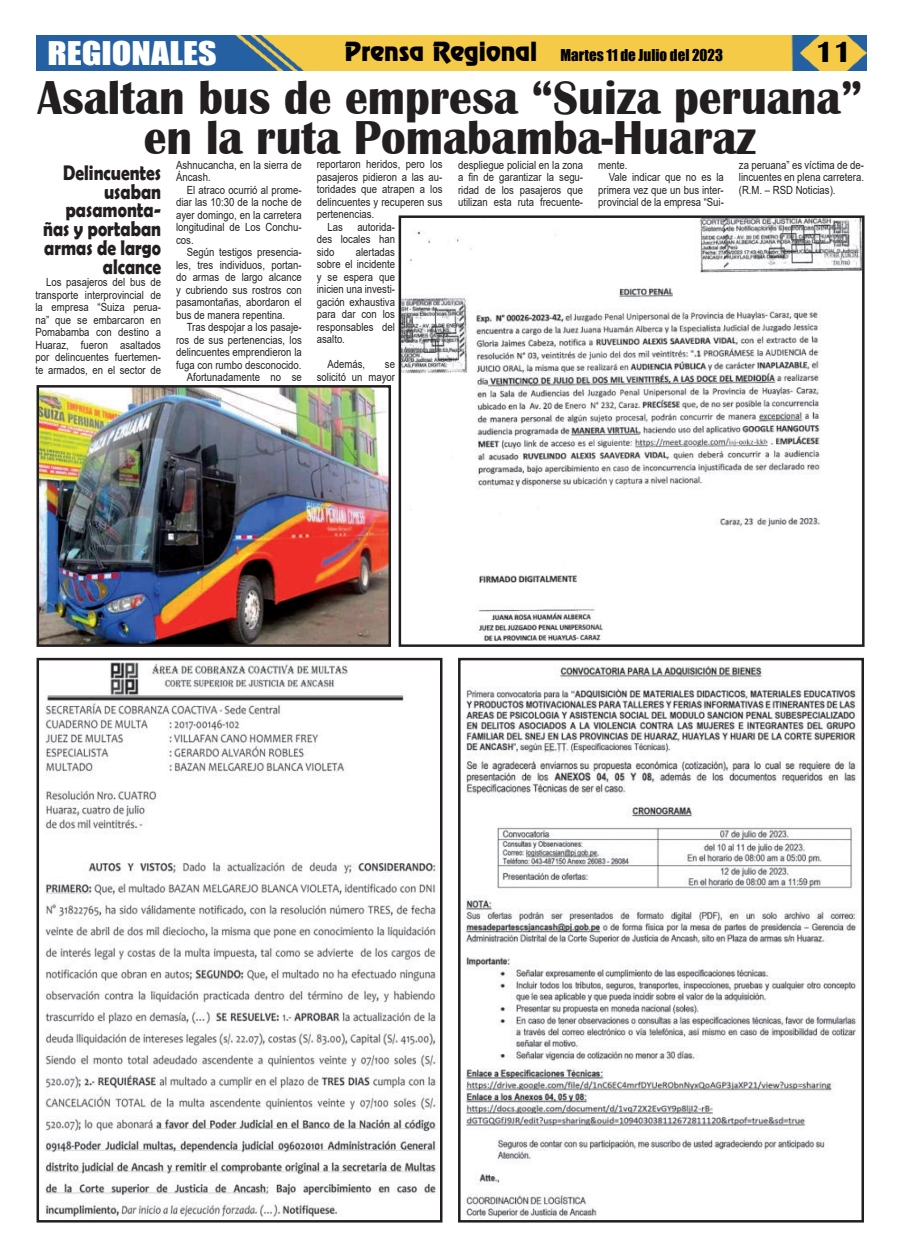
<style>
.page{position:relative;width:900px;height:1258px;background:#fff}
.page>*{position:absolute;margin:0;border:0;box-sizing:border-box;transform-origin:0 0}
.t1{font:700 49px/40px "Britannic";color:#231f20;text-align:center;scale:.93 1}
.t2{font:30px "Impact";color:#fff;scale:1.2 1}
.t3{font:700 30px "Britannic";color:#020000}
.t4{font:700 21.25px/18.8px "Berlin Sans FB Demi";color:#231f20;text-align:right;scale:.82 1}
.t5{font:15px "Impact";color:#000}
.t6{font:11.25px/12.5px "Arial";color:#231f20;text-align:justify;scale:.85 1}
.s1{font-family:"Renfrew Normal";font-size:23.75px;color:#020000}
</style>
<div class="page">
<img style="left:37px;top:35px;width:830px;height:36px">
<img style="left:44px;top:662px;width:394px;height:555px">
<div style="left:37px;top:658px;width:405px;height:564px;border:3px solid #231f20"></div>
<img style="left:464px;top:666px;width:394px;height:552px">
<div style="left:458px;top:658px;width:406px;height:564px;border:3px solid #231f20"></div>
<img style="left:403px;top:219px;width:458px;height:423px">
<div style="left:399px;top:215px;width:466px;height:432px;border:3px solid #231f20"></div>
<img style="left:41px;top:389px;width:346px;height:254px">
<div style="left:37px;top:385px;width:354px;height:262px;border:3px solid #231f20"></div>
<h2 class="t2" style="left:47px;top:39px;width:143px">REGIONALES</h2>
<h3 class="t5" style="left:344px;top:48px;width:380px"><span class="s1">Prensa Regional</span> Martes 11 de Julio del 2023</h3>
<h2 class="t3" style="left:815px;top:42px;width:38px">11</h2>
<h1 class="t1" style="left:38px;top:82px;width:889px">Asaltan bus de empresa “Suiza peruana” en la ruta Pomabamba-Huaraz</h1>
<h3 class="t4" style="left:43px;top:164px;width:145px">Delincuentes usaban pasamonta&shy;ñas y portaban armas de largo alcance</h3>
<p class="t6" style="left:35px;top:277px;width:149px;text-indent:11px">Los pasajeros del bus de transporte interprovincial de la empresa “Suiza perua&shy;na” que se embarcaron en Pomabamba con destino a Huaraz, fueron asaltados por delincuentes fuertemen&shy;te armados, en el sector de</p>
<p class="t6" style="left:317px;top:159px;width:149px">reportaron heridos, pero los</p>
<p class="t6" style="left:317px;top:171px;width:149px">pasajeros pidieron a las au-</p>
<p class="t6" style="left:317px;top:184px;width:149px">toridades que atrapen a los</p>
<p class="t6" style="left:317px;top:196px;width:149px">delincuentes y recuperen sus</p>
<p class="t6" style="left:317px;top:209px;width:69px">pertenencias.</p>
<p class="t6" style="left:327px;top:221px;width:20px">Las</p>
<p class="t6" style="left:739px;top:159px;width:149px">za peruana” es víctima de de&shy;lincuentes en plena carretera. (R.M. – RSD Noticias).</p>
<p class="t6" style="left:458px;top:159px;width:149px">despliegue policial en la zona a fin de garantizar la segu&shy;ridad de los pasajeros que utilizan esta ruta frecuente-</p>
<p class="t6" style="left:598px;top:159px;width:36px">mente.</p>
<p class="t6" style="left:176px;top:159px;width:149px">Ashnucancha, en la sierra de<br>Áncash.</p>
<p class="t6" style="left:176px;top:184px;width:149px;text-indent:11px">El atraco ocurrió al prome&shy;diar las 10:30 de la noche de ayer domingo, en la carretera longitudinal de Los Conchu&shy;cos.</p>
<p class="t6" style="left:176px;top:247px;width:149px;text-indent:11px">Según testigos presencia&shy;les, tres individuos, portan&shy;do armas de largo alcance y cubriendo sus rostros con pasamontañas, abordaron el bus de manera repentina.</p>
<p class="t6" style="left:176px;top:322px;width:149px;text-align:right">Tras despojar a los pasaje&shy;ros de sus pertenencias, los delincuentes emprendieron la fuga con rumbo desconocido.<br>Afortunadamente no se</p>
<p class="t6" style="left:609px;top:172px;width:137px">Vale indicar que no es la</p>
<p class="t6" style="left:598px;top:184px;width:149px">primera vez que un bus inter-</p>
<p class="t6" style="left:598px;top:197px;width:149px">provincial de la empresa “Sui-</p>
<p class="t6" style="left:317px;top:221px;width:94px;text-indent:41px">autorida&shy;des locales han sido</p>
<p class="t6" style="left:317px;top:246px;width:94px;text-indent:39px">alertadas sobre el incidente y se espera que inicien una investi&shy;gación exhaustiva para dar con los responsables del asalto.</p>
<p class="t6" style="left:327px;top:359px;width:46px">Además,</p>
<p class="t6" style="left:317px;top:359px;width:94px;text-align:right">se<br>solicitó un mayor</p>
</div>
